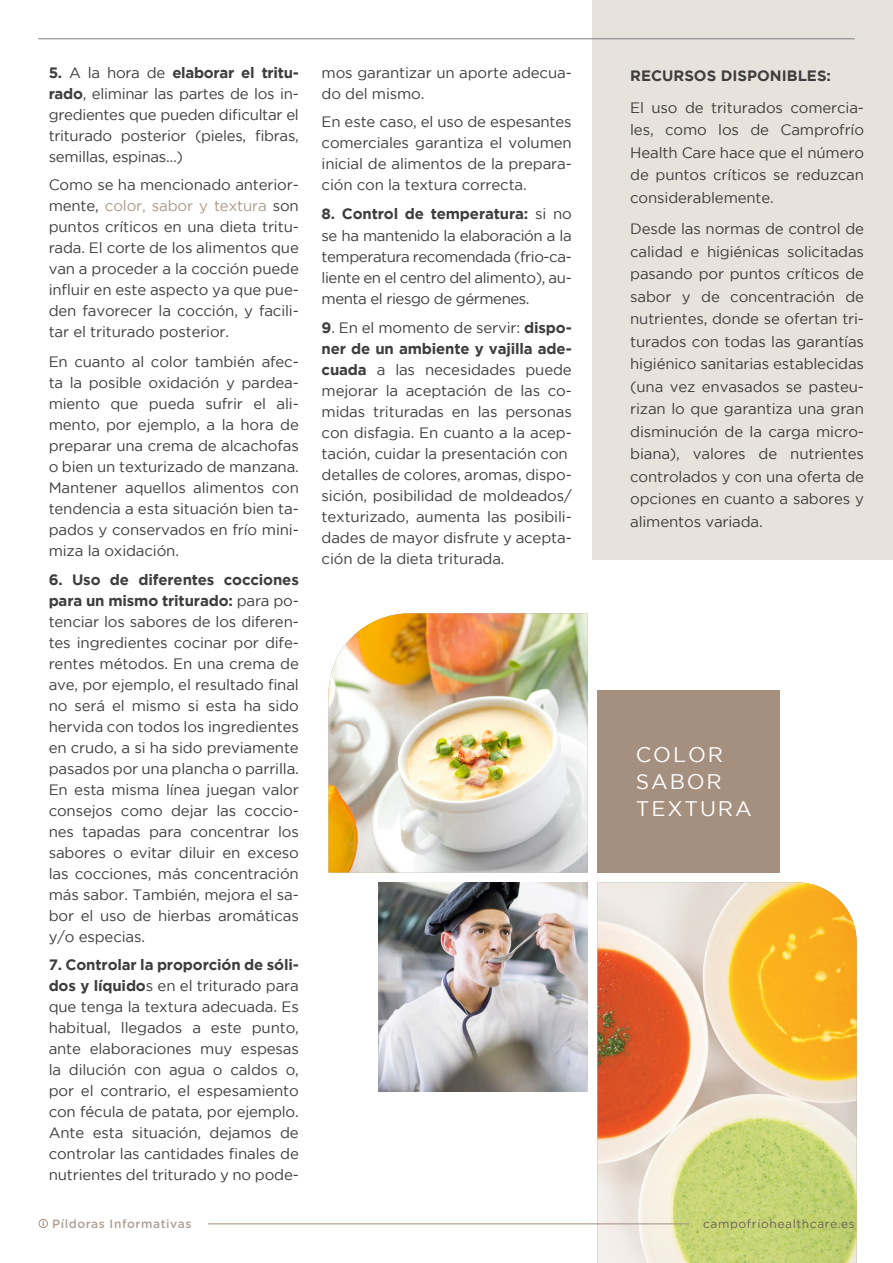
<style>
.page{position:relative;width:893px;height:1263px;background:#fff}
.page>*{position:absolute;margin:0;border:0;box-sizing:border-box;transform-origin:0 0}
.t1{font:21px "Gotham";letter-spacing:.09em;color:#fff}
.t2{font:15px/21px "Gotham";letter-spacing:-.01em;color:#3e3e3f;text-align:justify}
.t3{font:15px/22.5px "Gotham";letter-spacing:-.03em;color:#3e3e3f}
.t4{font:700 15px "Gotham";color:#3e3e3f}
.t5{font:12px "Gotham Rounded";letter-spacing:.05em;color:#6e6256}
.t6{font:500 12px "Gotham Rounded";letter-spacing:.05em;color:#b09e91}
.s1{font-weight:700}
.s2{color:#ac998b}
</style>
<div class="page">
<img style="left:597px;top:882px;width:260px;height:381px">
<div style="left:592px;top:0;width:301px;height:560px;background:#e8e2dc"></div>
<hr style="left:38px;top:38px;width:817px;height:1px;background:#808285">
<hr style="left:202px;top:1223px;width:487px;height:1px;background:#a59080">
<div style="left:52px;top:1218px;width:156px;height:10px;background:#fff"></div>
<div style="left:39px;top:1219px;width:9px;height:9px;border:1px solid #a59080;border-radius:50%"></div>
<img style="left:328px;top:613px;width:260px;height:259px">
<div style="left:597px;top:690px;width:183px;height:182px;background:#a59080"></div>
<img style="left:378px;top:882px;width:210px;height:209px">
<p class="t2" style="left:49px;top:62px;width:252px"><span class="s1">5.</span> A la hora de <span class="s1">elaborar el tritu&shy;rado</span>, eliminar las partes de los in&shy;gredientes que pueden dificultar el triturado posterior (pieles, fibras, semillas, espinas…)</p>
<p class="t2" style="left:49px;top:174px;width:252px">Como se ha mencionado anterior&shy;mente, <span class="s2">color, sabor y textura</span> son puntos críticos en una dieta tritu&shy;rada. El corte de los alimentos que van a proceder a la cocción puede influir en este aspecto ya que pue&shy;den favorecer la cocción, y facili&shy;tar el triturado posterior.</p>
<p class="t2" style="left:49px;top:351px;width:252px">En cuanto al color también afec&shy;ta la posible oxidación y pardea&shy;miento que pueda sufrir el ali&shy;mento, por ejemplo, a la hora de preparar una crema de alcachofas o bien un texturizado de manzana.<br>Mantener aquellos alimentos con tendencia a esta situación bien ta&shy;pados y conservados en frío mini&shy;miza la oxidación.</p>
<p class="t2" style="left:49px;top:569px;width:252px"><span class="s1">6. Uso de diferentes cocciones para un mismo triturado:</span> para po&shy;tenciar los sabores de los diferen&shy;tes ingredientes cocinar por dife&shy;rentes métodos. En una crema de ave, por ejemplo, el resultado final no será el mismo si esta ha sido hervida con todos los ingredientes en crudo, a si ha sido previamente pasados por una plancha o parrilla.<br>En esta misma línea juegan valor consejos como dejar las coccio&shy;nes tapadas para concentrar los sabores o evitar diluir en exceso las cocciones, más concentración más sabor. También, mejora el sa&shy;bor el uso de hierbas aromáticas y/o especias.</p>
<p class="t2" style="left:49px;top:954px;width:252px"><span class="s1">7. Controlar la proporción de sóli&shy;dos y líquido</span>s en el triturado para que tenga la textura adecuada. Es habitual, llegados a este punto, ante elaboraciones muy espesas la dilución con agua o caldos o, por el contrario, el espesamiento con fécula de patata, por ejemplo.<br>Ante esta situación, dejamos de controlar las cantidades finales de nutrientes del triturado y no pode-</p>
<p class="t2" style="left:322px;top:62px;width:252px">mos garantizar un aporte adecua&shy;do del mismo.</p>
<p class="t2" style="left:322px;top:111px;width:252px">En este caso, el uso de espesantes comerciales garantiza el volumen inicial de alimentos de la prepara&shy;ción con la textura correcta.</p>
<p class="t3" style="left:322px;top:202px;width:252px"><span class="s1">8. Control de temperatura:</span> si no se ha mantenido la elaboración a la</p>
<p class="t2" style="left:322px;top:246px;width:252px">temperatura recomendada (frio-ca&shy;liente en el centro del alimento), au&shy;menta el riesgo de gérmenes.</p>
<p class="t2" style="left:322px;top:317px;width:252px"><span class="s1">9</span>. En el momento de servir: <span class="s1">dispo&shy;ner de un ambiente y vajilla ade&shy;cuada</span> a las necesidades puede mejorar la aceptación de las co&shy;midas trituradas en las personas con disfagia. En cuanto a la acep&shy;tación, cuidar la presentación con</p>
<p class="t2" style="left:322px;top:464px;width:252px">detalles de colores, aromas, dispo&shy;sición, posibilidad de moldeados/ texturizado, aumenta las posibili&shy;dades de mayor disfrute y acepta&shy;ción de la dieta triturada.</p>
<p class="t4" style="left:630px;top:67px;width:202px">RECURSOS DISPONIBLES:</p>
<p class="t2" style="left:630px;top:96px;width:235px;line-height:22.5px">El uso de triturados comercia&shy;les, como los de Camprofrío Health Care hace que el número de puntos críticos se reduzcan considerablemente.</p>
<p class="t2" style="left:630px;top:217px;width:235px;line-height:22.5px">Desde las normas de control de calidad e higiénicas solicitadas pasando por puntos críticos de sabor y de concentración de nutrientes, donde se ofertan tri&shy;turados con todas las garantías higiénico sanitarias establecidas (una vez envasados se pasteu&shy;rizan lo que garantiza una gran disminución de la carga micro&shy;biana), valores de nutrientes controlados y con una oferta de opciones en cuanto a sabores y alimentos variada.</p>
<p class="t1" style="left:636px;top:743px;width:89px">COLOR</p>
<p class="t1" style="left:636px;top:770px;width:88px">SABOR</p>
<p class="t1" style="left:636px;top:797px;width:117px">TEXTURA</p>
<p class="t6" style="left:52px;top:1215px;width:141px">Píldoras Informativas</p>
<p class="t5" style="left:703px;top:1215px;width:153px">campofríohealthcare.es</p>
</div>
